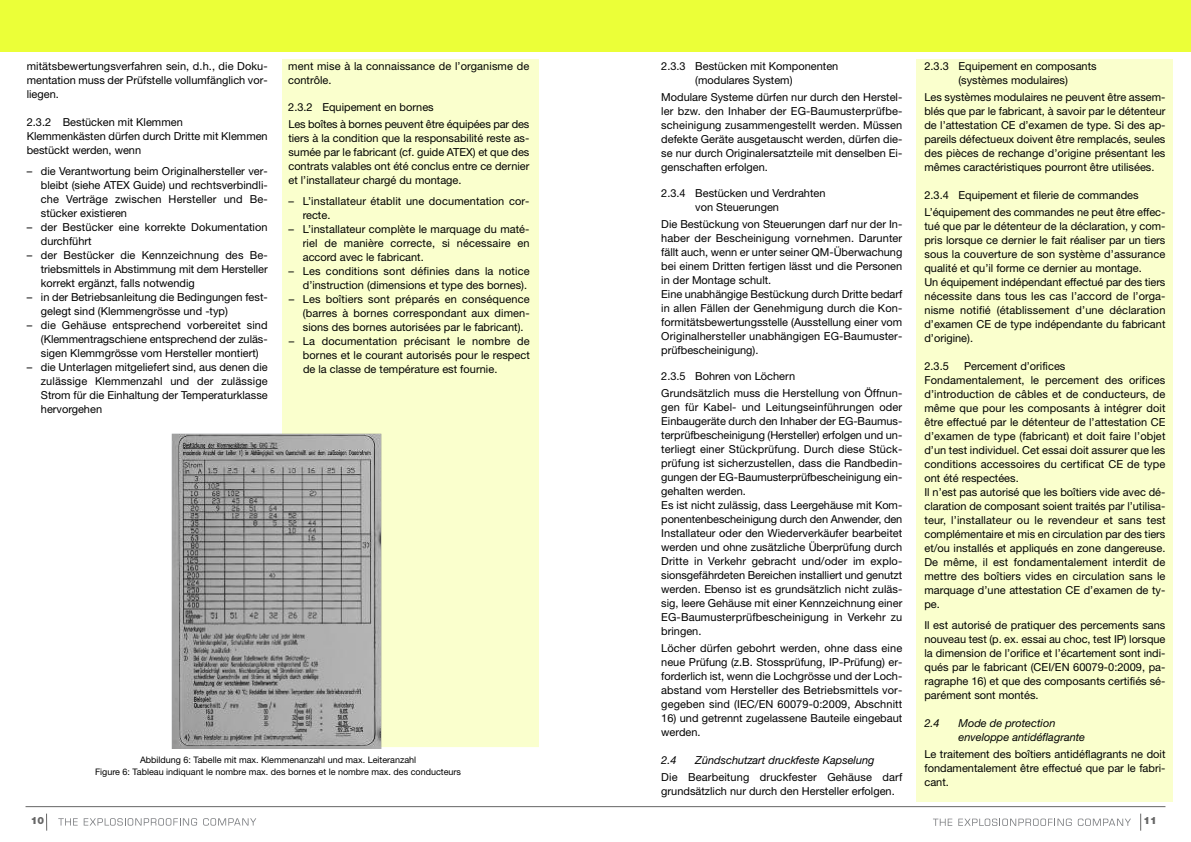
<style>
.page{position:relative;width:1191px;height:842px;background:#fff}
.page>*{position:absolute;margin:0;border:0;box-sizing:border-box;transform-origin:0 0}
.t1{font:11px/14px "Helvetica Neue";color:#000}
.t2{font:italic 11px/14px "Helvetica Neue";color:#000}
.t3{font:900 10px "Helvetica Neue";color:#666}
.t4{font:9px/12px "Helvetica Neue";color:#000;text-align:center}
</style>
<div class="page">
<div style="left:282px;top:60px;width:257px;height:742px;background:#faffcd"></div>
<div style="left:20px;top:751px;width:517px;height:47px;background:#fff"></div>
<div style="left:16px;top:747px;width:525px;height:55px;border:4px solid #fff"></div>
<div style="left:916px;top:60px;width:256px;height:742px;background:#faffcd"></div>
<svg style="left:1140px;top:814px;width:1px;height:17px"></svg>
<svg style="left:933px;top:819px;width:19px;height:7px"></svg>
<svg style="left:958px;top:818px;width:113px;height:8px"></svg>
<svg style="left:1077px;top:818px;width:54px;height:8px"></svg>
<div style="left:0;top:0;width:1191px;height:52px;background:#ebff38"></div>
<svg style="left:46px;top:814px;width:1px;height:17px"></svg>
<hr style="left:26px;top:806px;width:1139px;height:1px;background:#666">
<svg style="left:58px;top:818px;width:20px;height:7px"></svg>
<svg style="left:84px;top:818px;width:113px;height:7px"></svg>
<svg style="left:203px;top:818px;width:53px;height:7px"></svg>
<img style="left:172px;top:434px;width:209px;height:314px">
<p class="t1" style="left:27px;top:60px;width:242px;text-align:justify">mitätsbewertungsverfahren sein, d.h., die Doku&shy;mentation muss der Prüfstelle vollumfänglich vor&shy;liegen.</p>
<p class="t1" style="left:27px;top:116px;width:242px">2.3.2 Bestücken mit Klemmen<br>Klemmenkästen dürfen durch Dritte mit Klemmen bestückt werden, wenn</p>
<p class="t1" style="left:41px;top:165px;width:228px;text-align:justify;text-indent:-14px">– die Verantwortung beim Originalhersteller ver&shy;bleibt (siehe ATEX Guide) und rechtsverbindli&shy;che Verträge zwischen Hersteller und Be&shy;stücker existieren</p>
<p class="t1" style="left:41px;top:221px;width:228px;text-indent:-14px">– der Bestücker eine korrekte Dokumentation durchführt</p>
<p class="t1" style="left:41px;top:249px;width:228px;text-align:justify;text-indent:-14px">– der Bestücker die Kennzeichnung des Be&shy;triebsmittels in Abstimmung mit dem Hersteller korrekt ergänzt, falls notwendig</p>
<p class="t1" style="left:41px;top:291px;width:228px;text-indent:-14px">– in der Betriebsanleitung die Bedingungen fest&shy;gelegt sind (Klemmengrösse und -typ)</p>
<p class="t1" style="left:41px;top:319px;width:228px;text-align:justify;text-indent:-14px">– die Gehäuse entsprechend vorbereitet sind (Klemmentragschiene entsprechend der zuläs&shy;sigen Klemmgrösse vom Hersteller montiert)</p>
<p class="t1" style="left:41px;top:361px;width:228px;text-align:justify;text-indent:-14px">– die Unterlagen mitgeliefert sind, aus denen die zulässige Klemmenzahl und der zulässige Strom für die Einhaltung der Temperaturklasse hervorgehen</p>
<p class="t1" style="left:288px;top:60px;width:242px">ment mise à la connaissance de l’organisme de contrôle.</p>
<p class="t1" style="left:288px;top:100px;width:242px;line-height:16.7px">2.3.2 Equipement en bornes<br>Les boîtes à bornes peuvent être équipées par des</p>
<p class="t1" style="left:288px;top:132px;width:243px;text-align:justify">tiers à la condition que la responsabilité reste as&shy;sumée par le fabricant (cf. guide ATEX) et que des contrats valables ont été conclus entre ce dernier et l’installateur chargé du montage.</p>
<p class="t1" style="left:303px;top:195px;width:228px;text-indent:-14px">– L’installateur établit une documentation cor&shy;recte.</p>
<p class="t1" style="left:303px;top:223px;width:228px;text-align:justify;text-indent:-14px">– L’installateur complète le marquage du maté&shy;riel de manière correcte, si nécessaire en accord avec le fabricant.</p>
<p class="t1" style="left:289px;top:265px;width:242px;text-align:right">– Les conditions sont définies dans la notice d’instruction (dimensions et type des bornes).</p>
<p class="t1" style="left:303px;top:293px;width:228px;text-align:justify;text-indent:-14px">– Les boîtiers sont préparés en conséquence (barres à bornes correspondant aux dimen&shy;sions des bornes autorisées par le fabricant).</p>
<p class="t1" style="left:303px;top:335px;width:228px;text-align:justify;text-indent:-14px">– La documentation précisant le nombre de bornes et le courant autorisés pour le respect de la classe de température est fournie.</p>
<p class="t4" style="left:95px;top:754px;width:367px">Abbildung 6: Tabelle mit max. Klemmenanzahl und max. Leiteranzahl<br>Figure 6: Tableau indiquant le nombre max. des bornes et le nombre max. des conducteurs</p>
<p class="t1" style="left:695px;top:60px;width:145px;text-indent:-34px">2.3.3 Bestücken mit Komponenten (modulares System)</p>
<p class="t1" style="left:661px;top:91px;width:242px;text-align:justify">Modulare Systeme dürfen nur durch den Herstel&shy;ler bzw. den Inhaber der EG-Baumusterprüfbe&shy;scheinigung zusammengestellt werden. Müssen defekte Geräte ausgetauscht werden, dürfen die&shy;se nur durch Originalersatzteile mit denselben Ei&shy;genschaften erfolgen.</p>
<p class="t1" style="left:695px;top:187px;width:132px;text-indent:-34px">2.3.4 Bestücken und Verdrahten von Steuerungen</p>
<p class="t1" style="left:661px;top:218px;width:242px">Die Bestückung von Steuerungen darf nur der In&shy;haber der Bescheinigung vornehmen. Darunter fällt auch, wenn er unter seiner QM-Überwachung bei einem Dritten fertigen lässt und die Personen in der Montage schult.<br>Eine unabhängige Bestückung durch Dritte bedarf in allen Fällen der Genehmigung durch die Kon&shy;formitätsbewertungsstelle (Ausstellung einer vom Originalhersteller unabhängigen EG-Baumuster&shy;prüfbescheinigung).</p>
<p class="t1" style="left:661px;top:369px;width:242px;line-height:16.8px">2.3.5 Bohren von Löchern<br>Grundsätzlich muss die Herstellung von Öffnun-</p>
<p class="t1" style="left:661px;top:401px;width:242px">gen für Kabel- und Leitungseinführungen oder Einbaugeräte durch den Inhaber der EG-Baumus&shy;terprüfbescheinigung (Hersteller) erfolgen und un&shy;terliegt einer Stückprüfung. Durch diese Stück&shy;prüfung ist sicherzustellen, dass die Randbedin&shy;gungen der EG-Baumusterprüfbescheinigung ein&shy;gehalten werden.<br>Es ist nicht zulässig, dass Leergehäuse mit Kom&shy;ponentenbescheinigung durch den Anwender, den Installateur oder den Wiederverkäufer bearbeitet werden und ohne zusätzliche Überprüfung durch Dritte in Verkehr gebracht und/oder im explo&shy;sionsgefährdeten Bereichen installiert und genutzt werden. Ebenso ist es grundsätzlich nicht zuläs&shy;sig, leere Gehäuse mit einer Kennzeichnung einer EG-Baumusterprüfbescheinigung in Verkehr zu bringen.</p>
<p class="t1" style="left:661px;top:642px;width:242px;text-align:justify">Löcher dürfen gebohrt werden, ohne dass eine neue Prüfung (z.B. Stossprüfung, IP-Prüfung) er&shy;forderlich ist, wenn die Lochgrösse und der Loch&shy;abstand vom Hersteller des Betriebsmittels vor&shy;gegeben sind (IEC/EN 60079-0:2009, Abschnitt</p>
<p class="t1" style="left:661px;top:712px;width:242px">16) und getrennt zugelassene Bauteile eingebaut werden.</p>
<p class="t2" style="left:661px;top:754px;width:17px">2.4</p>
<p class="t2" style="left:695px;top:754px;width:181px">Zündschutzart druckfeste Kapselung</p>
<p class="t1" style="left:661px;top:771px;width:242px">Die Bearbeitung druckfester Gehäuse darf grundsätzlich nur durch den Hersteller erfolgen.</p>
<p class="t1" style="left:924px;top:60px;width:174px;text-align:center">2.3.3 Equipement en composants (systèmes modulaires)</p>
<p class="t1" style="left:924px;top:91px;width:242px;text-align:justify">Les systèmes modulaires ne peuvent être assem&shy;blés que par le fabricant, à savoir par le détenteur de l’attestation CE d’examen de type. Si des ap&shy;pareils défectueux doivent être remplacés, seules des pièces de rechange d’origine présentant les mêmes caractéristiques pourront être utilisées.</p>
<p class="t1" style="left:924px;top:188px;width:242px;line-height:16.8px">2.3.4 Equipement et filerie de commandes<br>L’équipement des commandes ne peut être effec-</p>
<p class="t1" style="left:924px;top:220px;width:242px">tué que par le détenteur de la déclaration, y com&shy;pris lorsque ce dernier le fait réaliser par un tiers sous la couverture de son système d’assurance qualité et qu’il forme ce dernier au montage.<br>Un équipement indépendant effectué par des tiers nécessite dans tous les cas l’accord de l’orga&shy;nisme notifié (établissement d’une déclaration d’examen CE de type indépendante du fabricant d’origine).</p>
<p class="t1" style="left:924px;top:360px;width:26px">2.3.5</p>
<p class="t1" style="left:924px;top:360px;width:242px;text-indent:40px">Percement d’orifices Fondamentalement, le percement des orifices d’introduction de câbles et de conducteurs, de même que pour les composants à intégrer doit être effectué par le détenteur de l’attestation CE d’examen de type (fabricant) et doit faire l’objet d’un test individuel. Cet essai doit assurer que les conditions accessoires du certificat CE de type ont été respectées.<br>Il n’est pas autorisé que les boîtiers vide avec dé&shy;claration de composant soient traités par l’utilisa&shy;teur, l’installateur ou le revendeur et sans test complémentaire et mis en circulation par des tiers et/ou installés et appliqués en zone dangereuse.<br>De même, il est fondamentalement interdit de mettre des boîtiers vides en circulation sans le marquage d’une attestation CE d’examen de ty&shy;pe.</p>
<p class="t1" style="left:924px;top:619px;width:242px;text-align:justify">Il est autorisé de pratiquer des percements sans nouveau test (p. ex. essai au choc, test IP) lorsque la dimension de l’orifice et l’écartement sont indi&shy;qués par le fabricant (CEI/EN 60079-0:2009, pa&shy;ragraphe 16) et que des composants certifiés sé&shy;parément sont montés.</p>
<p class="t2" style="left:924px;top:717px;width:17px">2.4</p>
<p class="t2" style="left:958px;top:717px;width:128px">Mode de protection enveloppe antidéflagrante</p>
<p class="t1" style="left:924px;top:748px;width:242px;text-align:justify">Le traitement des boîtiers antidéflagrants ne doit fondamentalement être effectué que par le fabri&shy;cant.</p>
<p class="t3" style="left:31px;top:816px;width:15px">10</p>
<p class="t3" style="left:1143px;top:816px;width:15px">11</p>
</div>
